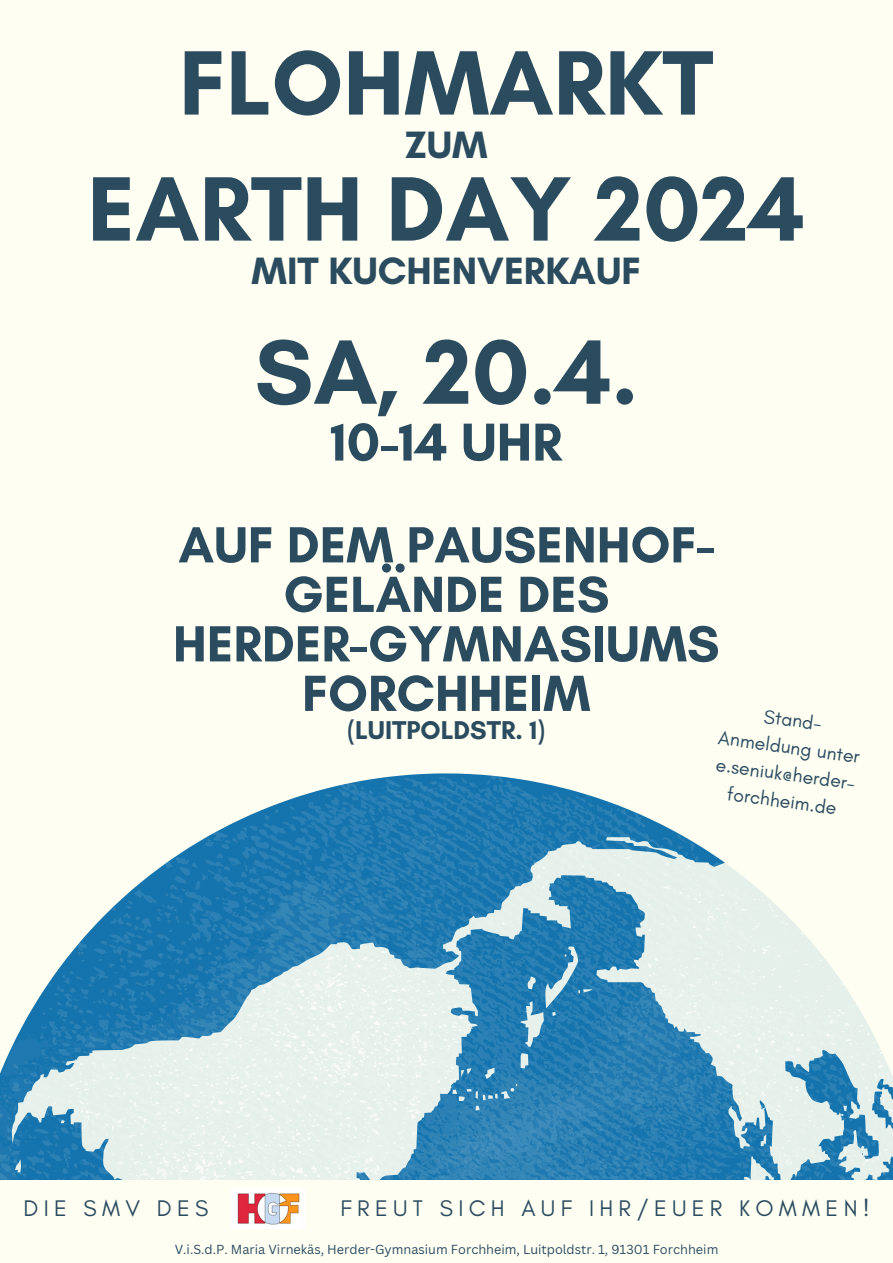
<style>
.page{position:relative;width:893px;height:1263px;background:#fefff2}
.page>*{position:absolute;margin:0;border:0;box-sizing:border-box;transform-origin:0 0}
.t1{font:700 93.15px "Glacial Indifference";color:#2b4b5f}
.t2{font:700 54.3px "Glacial Indifference";color:#2b4b5f}
.t3{font:700 51.75px/49.5px "Glacial Indifference";color:#2b4b5f;text-align:center}
.t4{font:700 38.78px "Glacial Indifference";color:#2b4b5f}
.t5{font:700 26.25px "Glacial Indifference";color:#2b4b5f}
.t6{font:23.02px "Glacial Indifference";letter-spacing:.23em;color:#2b4b5f}
.t7{font:19.58px/27.2px "Glacial Indifference";color:#2b4b5f;text-align:center}
.t8{font:12.75px "Canva Sans";color:#2b4b5f}
</style>
<div class="page">
<svg style="left:188px;top:775px;width:515px;height:73px"></svg>
<svg style="left:0;top:848px;width:705px;height:332px"></svg>
<svg style="left:47px;top:849px;width:846px;height:331px;background:#8ab9d0"></svg>
<img style="left:232px;top:1188px;width:72px;height:41px">
<h2 class="t1" style="left:179px;top:26px;width:536px">FLOHMARKT</h2>
<h2 class="t4" style="left:405px;top:122px;width:84px">ZUM</h2>
<h2 class="t1" style="left:87px;top:152px;width:719px">EARTH DAY 2024</h2>
<h2 class="t4" style="left:251px;top:248px;width:391px">MIT KUCHENVERKAUF</h2>
<h1 class="t1" style="left:255px;top:315px;width:384px">SA, 20.4.</h1>
<h1 class="t2" style="left:330px;top:409px;width:233px">10-14 UHR</h1>
<h1 class="t3" style="left:173px;top:519px;width:548px">AUF DEM PAUSENHOF-<br>GELÄNDE DES<br>HERDER-GYMNASIUMS<br>FORCHHEIM</h1>
<h1 class="t5" style="left:347px;top:714px;width:199px">(LUITPOLDSTR. 1)</h1>
<p class="t7" style="left:724px;top:696px;width:144px;rotate:8deg">Stand-<br>Anmeldung unter e.seniuk@herder&shy;forchheim.de</p>
<p class="t6" style="left:23px;top:1194px;width:186px">DIE SMV DES</p>
<p class="t6" style="left:340px;top:1194px;width:531px">FREUT SICH AUF IHR/EUER KOMMEN!</p>
<p class="t8" style="left:175px;top:1240px;width:545px">V.i.S.d.P. Maria Virnekäs, Herder-Gymnasium Forchheim, Luitpoldstr. 1, 91301 Forchheim</p>
</div>
